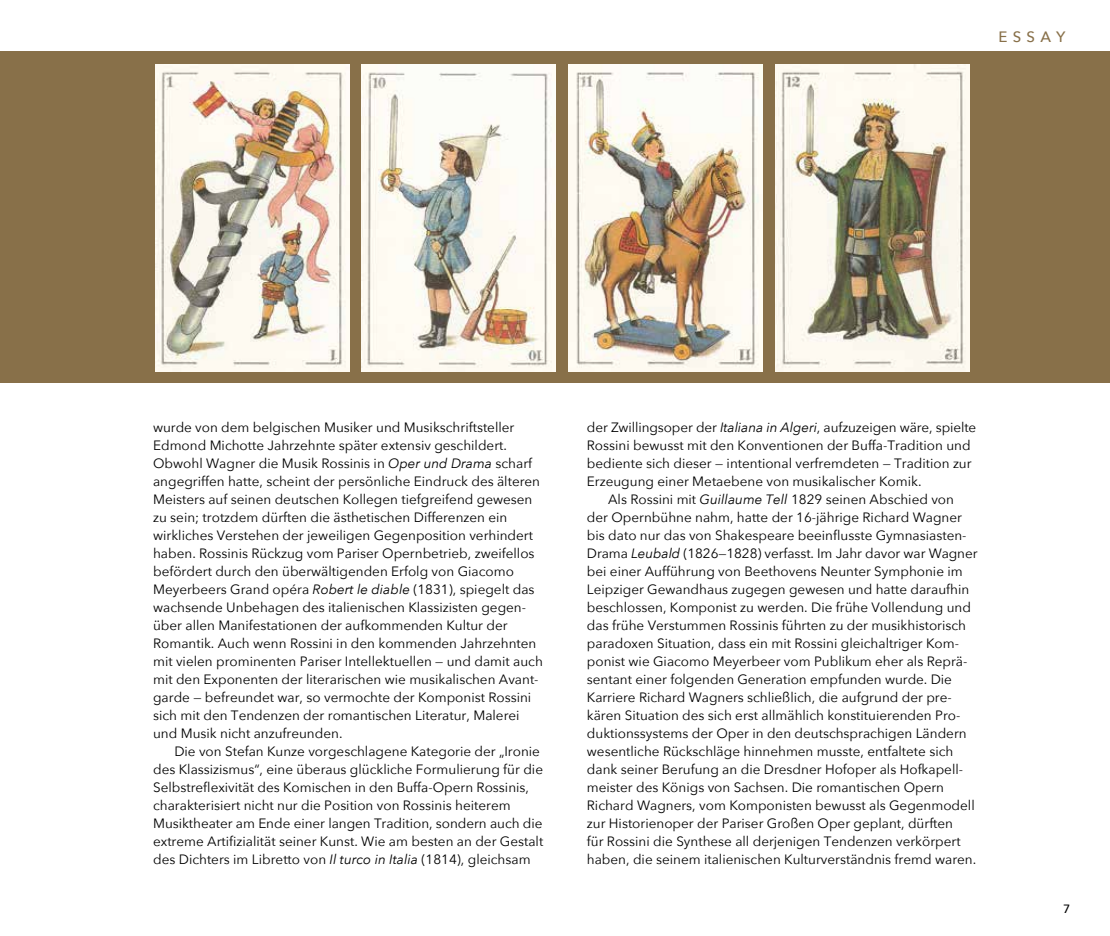
<style>
.page{position:relative;width:1110px;height:936px;background:#fff}
.page>*{position:absolute;margin:0;border:0;box-sizing:border-box;transform-origin:0 0}
.t1{font:500 15px "Avenir Next";letter-spacing:.35em;color:#887049}
.t2{font:13.5px/18px "Avenir Next";color:#000}
.t3{font:500 12px "Avenir Next";color:#000}
.s1{font-style:italic}
</style>
<div class="page">
<div style="left:0;top:51px;width:1110px;height:332px;background:#887049"></div>
<img style="left:155px;top:65px;width:194px;height:306px">
<img style="left:362px;top:65px;width:194px;height:306px">
<img style="left:568px;top:65px;width:194px;height:306px">
<img style="left:775px;top:65px;width:194px;height:306px">
<p class="t1" style="left:998px;top:23px;width:69px">ESSAY</p>
<p class="t2" style="left:153px;top:418px;width:391px">wurde von dem belgischen Musiker und Musikschriftsteller Edmond Michotte Jahrzehnte später extensiv geschildert.<br>Obwohl Wagner die Musik Rossinis in <span class="s1">Oper und Drama</span> scharf angegriffen hatte, scheint der persönliche Eindruck des älteren Meisters auf seinen deutschen Kollegen tiefgreifend gewesen zu sein; trotzdem dürften die ästhetischen Differenzen ein wirkliches Verstehen der jeweiligen Gegenposition verhindert haben. Rossinis Rückzug vom Pariser Opernbetrieb, zweifellos befördert durch den überwältigenden Erfolg von Giacomo Meyerbeers Grand opéra <span class="s1">Robert le diable</span> (1831), spiegelt das wachsende Unbehagen des italienischen Klassizisten gegen&shy;über allen Manifestationen der aufkommenden Kultur der Romantik. Auch wenn Rossini in den kommenden Jahrzehnten mit vielen prominenten Pariser Intellektuellen — und damit auch mit den Exponenten der literarischen wie musikalischen Avant&shy;garde — befreundet war, so vermochte der Komponist Rossini sich mit den Tendenzen der romantischen Literatur, Malerei und Musik nicht anzufreunden.</p>
<p class="t2" style="left:153px;top:742px;width:392px;text-indent:21px">Die von Stefan Kunze vorgeschlagene Kategorie der „Ironie des Klassizismus“, eine überaus glückliche Formulierung für die Selbstreflexivität des Komischen in den Buffa-Opern Rossinis, charakterisiert nicht nur die Position von Rossinis heiterem Musiktheater am Ende einer langen Tradition, sondern auch die extreme Artifizialität seiner Kunst. Wie am besten an der Gestalt des Dichters im Libretto von <span class="s1">Il turco in Italia</span> (1814), gleichsam</p>
<p class="t2" style="left:587px;top:418px;width:391px">der Zwillingsoper der <span class="s1">Italiana in Algeri</span>, aufzuzeigen wäre, spielte</p>
<p class="t2" style="left:587px;top:436px;width:385px">Rossini bewusst mit den Konventionen der Buffa-Tradition und</p>
<p class="t2" style="left:587px;top:454px;width:386px">bediente sich dieser — intentional verfremdeten — Tradition zur</p>
<p class="t2" style="left:587px;top:472px;width:336px">Erzeugung einer Metaebene von musikalischer Komik.</p>
<p class="t2" style="left:608px;top:490px;width:347px">Als Rossini mit <span class="s1">Guillaume Tell</span> 1829 seinen Abschied von</p>
<p class="t2" style="left:587px;top:508px;width:377px">der Opernbühne nahm, hatte der 16-jährige Richard Wagner</p>
<p class="t2" style="left:587px;top:526px;width:380px">bis dato nur das von Shakespeare beeinflusste Gymnasiasten-</p>
<p class="t2" style="left:587px;top:544px;width:392px">Drama <span class="s1">Leubald</span> (1826—1828) verfasst. Im Jahr davor war Wagner</p>
<p class="t2" style="left:587px;top:562px;width:377px">bei einer Aufführung von Beethovens Neunter Symphonie im</p>
<p class="t2" style="left:587px;top:580px;width:384px">Leipziger Gewandhaus zugegen gewesen und hatte daraufhin</p>
<p class="t2" style="left:587px;top:598px;width:386px">beschlossen, Komponist zu werden. Die frühe Vollendung und</p>
<p class="t2" style="left:587px;top:616px;width:381px">das frühe Verstummen Rossinis führten zu der musikhistorisch</p>
<p class="t2" style="left:587px;top:634px;width:374px">paradoxen Situation, dass ein mit Rossini gleichaltriger Kom-</p>
<p class="t2" style="left:587px;top:652px;width:382px">ponist wie Giacomo Meyerbeer vom Publikum eher als Reprä-</p>
<p class="t2" style="left:587px;top:670px;width:367px">sentant einer folgenden Generation empfunden wurde. Die</p>
<p class="t2" style="left:587px;top:688px;width:366px">Karriere Richard Wagners schließlich, die aufgrund der pre-</p>
<p class="t2" style="left:587px;top:706px;width:375px">kären Situation des sich erst allmählich konstituierenden Pro-</p>
<p class="t2" style="left:587px;top:724px;width:381px">duktionssystems der Oper in den deutschsprachigen Ländern</p>
<p class="t2" style="left:587px;top:742px;width:368px">wesentliche Rückschläge hinnehmen musste, entfaltete sich</p>
<p class="t2" style="left:587px;top:760px;width:378px">dank seiner Berufung an die Dresdner Hofoper als Hofkapell-</p>
<p class="t2" style="left:587px;top:778px;width:359px">meister des Königs von Sachsen. Die romantischen Opern</p>
<p class="t2" style="left:587px;top:796px;width:389px">Richard Wagners, vom Komponisten bewusst als Gegenmodell</p>
<p class="t2" style="left:587px;top:814px;width:368px">zur Historienoper der Pariser Großen Oper geplant, dürften</p>
<p class="t2" style="left:587px;top:832px;width:375px">für Rossini die Synthese all derjenigen Tendenzen verkörpert</p>
<p class="t2" style="left:587px;top:850px;width:391px">haben, die seinem italienischen Kulturverständnis fremd waren.</p>
<p class="t3" style="left:1063px;top:898px;width:9px">7</p>
</div>
